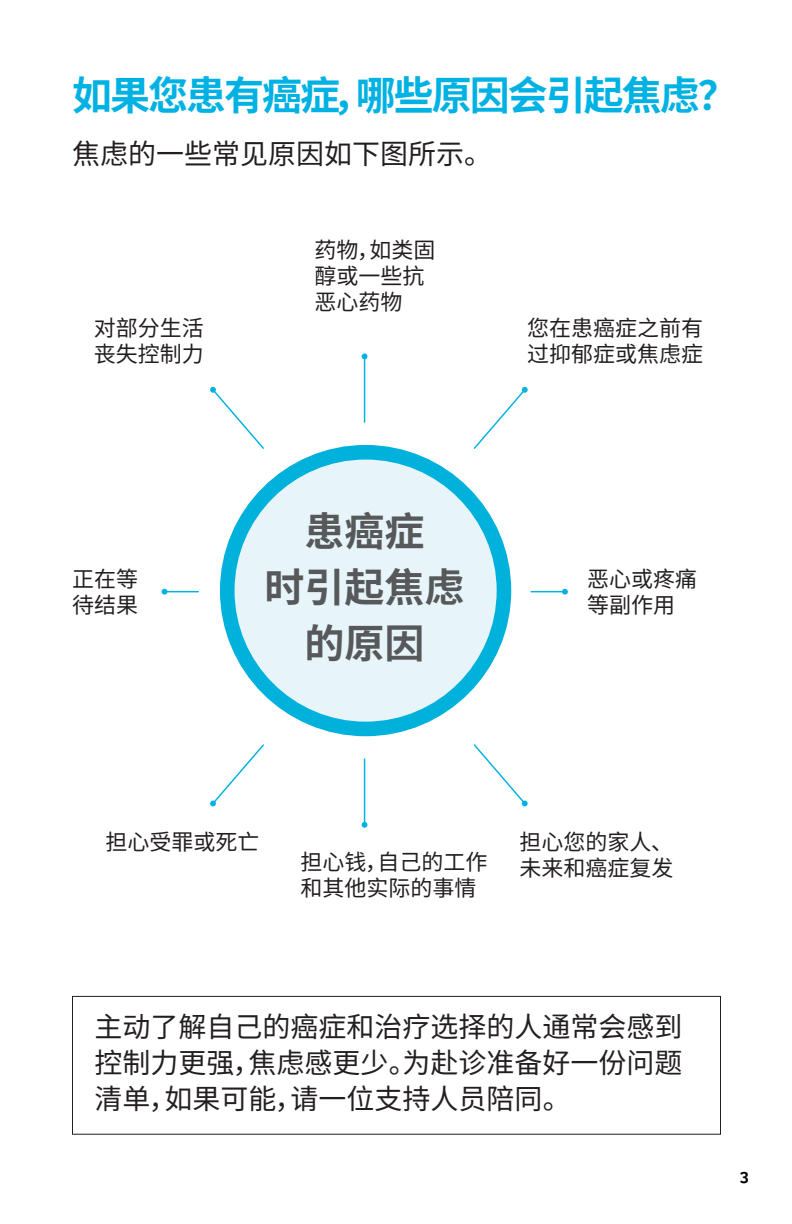
<style>
.page{position:relative;width:792px;height:1224px;background:#fff}
.page>*{position:absolute;margin:0;border:0;box-sizing:border-box;transform-origin:0 0}
.t1{font:700 40px "Noto Sans SC";letter-spacing:-.05em;color:#00b2e3}
.t2{font:700 40px/56px "Noto Sans SC";color:#57585a;text-align:center}
.t3{font:28px/36px "Noto Sans SC";color:#231f20;text-align:justify}
.Flow_chart_p{font:22px/26px "Noto Sans SC";color:#231f20}
.t4{font:700 16px "Raleway";color:#040503}
</style>
<div class="page">
<div style="left:72px;top:996px;width:649px;height:139px;border:1px solid #231f20"></div>
<div style="left:227px;top:452px;width:277px;height:277px;background:#e7f5fb;border-radius:50%"></div>
<div style="left:220px;top:445px;width:291px;height:291px;border:15px solid #00b1dc;border-radius:50%"></div>
<hr style="left:364px;top:356px;width:1px;height:66px;background:#00b2e3">
<svg style="left:362px;top:353px;width:5px;height:6px"></svg>
<hr style="left:364px;top:759px;width:1px;height:66px;background:#00b2e3">
<svg style="left:362px;top:822px;width:5px;height:6px"></svg>
<hr style="left:165px;top:591px;width:33px;height:1px;background:#00b2e3">
<svg style="left:162px;top:589px;width:5px;height:6px"></svg>
<hr style="left:531px;top:591px;width:34px;height:1px;background:#00b2e3">
<svg style="left:562px;top:589px;width:6px;height:6px"></svg>
<svg style="left:210px;top:386px;width:54px;height:63px"></svg>
<svg style="left:210px;top:744px;width:54px;height:63px"></svg>
<svg style="left:473px;top:386px;width:55px;height:63px"></svg>
<svg style="left:473px;top:744px;width:55px;height:63px"></svg>
<h2 class="t1" style="left:72px;top:72px;width:667px">如果您患有癌症，哪些原因会引起焦虑？</h2>
<p class="t3" style="left:72px;top:136px;width:422px">焦虑的一些常见原因如下图所示。</p>
<p class="Flow_chart_p" style="left:94px;top:315px;width:111px">对部分生活丧失控制力</p>
<p class="Flow_chart_p" style="left:314px;top:237px;width:122px">药物，如类固醇或一些抗恶心药物</p>
<p class="Flow_chart_p" style="left:527px;top:315px;width:177px">您在患癌症之前有过抑郁症或焦虑症</p>
<h1 class="t2" style="left:265px;top:504px;width:201px">患癌症<br>时引起焦虑的原因</h1>
<p class="Flow_chart_p" style="left:72px;top:566px;width:67px">正在等待结果</p>
<p class="Flow_chart_p" style="left:587px;top:566px;width:111px">恶心或疼痛等副作用</p>
<p class="Flow_chart_p" style="left:105px;top:830px;width:155px">担心受罪或死亡</p>
<p class="Flow_chart_p" style="left:300px;top:850px;width:188px">担心钱，自己的工作和其他实际的事情</p>
<p class="Flow_chart_p" style="left:519px;top:830px;width:155px">担心您的家人、未来和癌症复发</p>
<p class="t3" style="left:95px;top:1010px;width:589px">主动了解自己的癌症和治疗选择的人通常会感到控制力更强，焦虑感更少。为赴诊准备好一份问题清单，如果可能，请一位支持人员陪同。</p>
<p class="t4" style="left:740px;top:1166px;width:10px">3</p>
</div>
